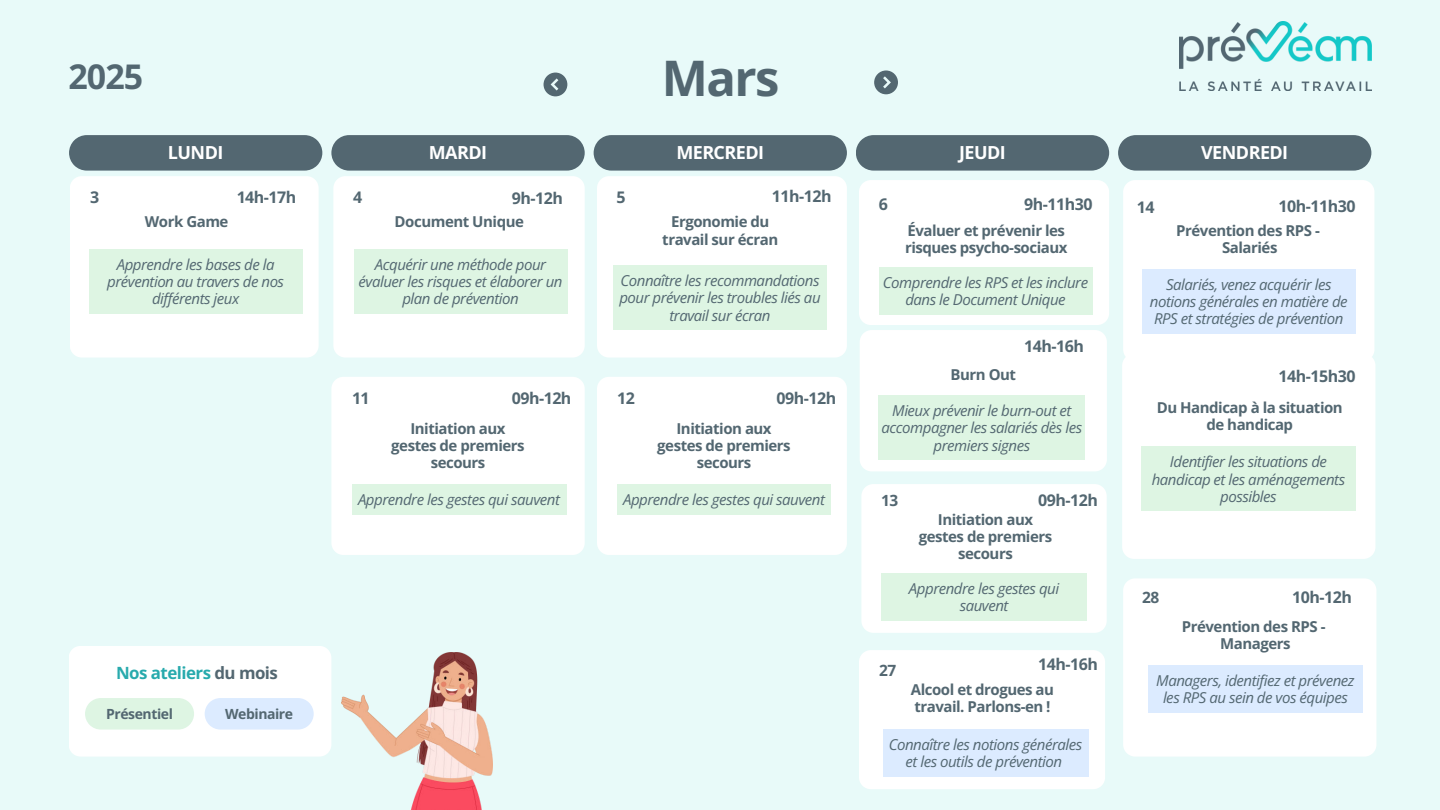
<style>
.page{position:relative;width:1440px;height:810px;background:#e8faf9}
.page>*{position:absolute;margin:0;border:0;box-sizing:border-box;transform-origin:0 0}
.t1{font:700 49px "Open Sans";color:#536771}
.t2{font:700 34px "Open Sans";color:#536771}
.t3{font:700 18px "Open Sans";letter-spacing:-.03em;color:#fff}
.t4{font:700 16.9px "Open Sans";letter-spacing:-.03em;color:#28aaad}
.t5{font:700 16px "Open Sans";letter-spacing:-.03em;color:#536771}
.t6{font:700 15.5px "Open Sans";color:#536771}
.t7{font:700 15.4px "Open Sans";color:#536771}
.t8{font:italic 15px/17.2px "Open Sans";letter-spacing:-.03em;color:#536771;text-align:center}
.t9{font:700 15px/17.2px "Open Sans";letter-spacing:-.03em;color:#536771;text-align:center}
.t10{font:700 14px "Open Sans";letter-spacing:-.03em;color:#536771}
.s1{color:#536771}
</style>
<div class="page">
<svg style="left:69px;top:135px;width:253px;height:36px;background:#596d76"></svg>
<svg style="left:331px;top:135px;width:254px;height:36px;background:#596d77"></svg>
<svg style="left:594px;top:135px;width:253px;height:36px;background:#596d76"></svg>
<svg style="left:856px;top:135px;width:253px;height:36px;background:#596d76"></svg>
<svg style="left:1118px;top:135px;width:253px;height:36px;background:#596d76"></svg>
<div style="left:70px;top:176px;width:248px;height:182px;background:#fff;border-radius:12px"></div>
<div style="left:333px;top:176px;width:252px;height:182px;background:#fff;border-radius:12px"></div>
<div style="left:597px;top:176px;width:250px;height:182px;background:#fff;border-radius:12px"></div>
<div style="left:331px;top:377px;width:254px;height:178px;background:#fff;border-radius:12px"></div>
<div style="left:597px;top:377px;width:250px;height:178px;background:#fff;border-radius:12px"></div>
<div style="left:861px;top:484px;width:246px;height:149px;background:#fff"></div>
<div style="left:859px;top:650px;width:246px;height:139px;background:#fff"></div>
<svg style="left:874px;top:70px;width:24px;height:24px"></svg>
<svg style="left:544px;top:73px;width:23px;height:23px"></svg>
<svg style="left:69px;top:646px;width:262px;height:111px;background:#f7fbfb"></svg>
<div style="left:617px;top:484px;width:214px;height:30px;background:#def5e3"></div>
<div style="left:881px;top:573px;width:206px;height:48px;background:#def5e3"></div>
<div style="left:352px;top:484px;width:214px;height:30px;background:#def5e3"></div>
<img style="left:1180px;top:22px;width:191px;height:68px">
<div style="left:89px;top:249px;width:213px;height:65px;background:#def5e3"></div>
<div style="left:859px;top:180px;width:250px;height:291px;background:#fff"></div>
<div style="left:1123px;top:180px;width:251px;height:181px;background:#fff;border-radius:12px"></div>
<div style="left:1122px;top:354px;width:253px;height:205px;background:#fff;border-radius:12px"></div>
<div style="left:1141px;top:446px;width:215px;height:65px;background:#def5e3"></div>
<div style="left:1123px;top:578px;width:253px;height:179px;background:#fff;border-radius:12px"></div>
<div style="left:354px;top:249px;width:213px;height:65px;background:#def5e3"></div>
<div style="left:613px;top:265px;width:214px;height:65px;background:#def5e3"></div>
<div style="left:879px;top:267px;width:213px;height:47px;background:#def5e3"></div>
<div style="left:878px;top:395px;width:207px;height:65px;background:#def5e3"></div>
<div style="left:883px;top:729px;width:205px;height:48px;background:#dcebff"></div>
<div style="left:1142px;top:269px;width:214px;height:65px;background:#dcebff"></div>
<div style="left:1148px;top:665px;width:214px;height:48px;background:#dcebff"></div>
<img style="left:342px;top:652px;width:151px;height:158px">
<h2 class="t2" style="left:69px;top:52px;width:76px">2025</h2>
<h1 class="t1" style="left:662px;top:44px;width:119px">Mars</h1>
<p class="t3" style="left:168px;top:140px;width:57px">LUNDI</p>
<p class="t3" style="left:429px;top:140px;width:60px">MARDI</p>
<p class="t3" style="left:676px;top:140px;width:89px">MERCREDI</p>
<p class="t3" style="left:959px;top:140px;width:48px">JEUDI</p>
<p class="t3" style="left:1201px;top:140px;width:89px">VENDREDI</p>
<p class="t5" style="left:237px;top:186px;width:61px">14h-17h</p>
<p class="t5" style="left:512px;top:187px;width:53px">9h-12h</p>
<p class="t5" style="left:772px;top:185px;width:61px">11h-12h</p>
<p class="t5" style="left:90px;top:186px;width:11px">3</p>
<p class="t5" style="left:353px;top:186px;width:11px">4</p>
<p class="t5" style="left:617px;top:186px;width:11px">5</p>
<p class="t5" style="left:880px;top:186px;width:11px">6</p>
<p class="t5" style="left:879px;top:193px;width:11px">6</p>
<p class="t5" style="left:1024px;top:193px;width:70px">9h-11h30</p>
<p class="t9" style="left:145px;top:213px;width:85px">Work Game</p>
<p class="t9" style="left:395px;top:213px;width:131px">Document Unique</p>
<p class="t8" style="left:107px;top:255px;width:178px">Apprendre les bases de la prévention au travers de nos différents jeux</p>
<p class="t8" style="left:359px;top:255px;width:205px">Acquérir une méthode pour évaluer les risques et élaborer un plan de prévention</p>
<p class="t9" style="left:662px;top:213px;width:117px">Ergonomie du travail sur écran</p>
<p class="t9" style="left:905px;top:221px;width:164px;text-align:left">Évaluer et prévenir les risques psycho-sociaux</p>
<p class="t8" style="left:619px;top:272px;width:203px">Connaître les recommandations pour prévenir les troubles liés au travail sur écran</p>
<p class="t8" style="left:883px;top:273px;width:207px">Comprendre les RPS et les inclure dans le Document Unique</p>
<p class="t9" style="left:951px;top:366px;width:67px">Burn Out</p>
<p class="t5" style="left:1024px;top:335px;width:61px">14h-16h</p>
<p class="t4" style="left:116px;top:661px;width:163px">Nos ateliers <span class="s1">du mois</span></p>
<p class="t10" style="left:106px;top:704px;width:68px">Présentiel</p>
<p class="t10" style="left:225px;top:704px;width:69px">Webinaire</p>
<p class="t5" style="left:512px;top:386px;width:61px">09h-12h</p>
<p class="t5" style="left:352px;top:386px;width:19px">11</p>
<p class="t5" style="left:617px;top:386px;width:19px">12</p>
<p class="t5" style="left:777px;top:387px;width:61px">09h-12h</p>
<p class="t9" style="left:391px;top:419px;width:135px">Initiation aux gestes de premiers secours</p>
<p class="t9" style="left:657px;top:419px;width:135px">Initiation aux gestes de premiers secours</p>
<p class="t8" style="left:358px;top:490px;width:203px">Apprendre les gestes qui sauvent</p>
<p class="t8" style="left:623px;top:490px;width:203px">Apprendre les gestes qui sauvent</p>
<p class="t8" style="left:882px;top:401px;width:202px">Mieux prévenir le burn-out et accompagner les salariés dès les premiers signes</p>
<p class="t7" style="left:881px;top:489px;width:19px">13</p>
<p class="t5" style="left:1038px;top:489px;width:61px">09h-12h</p>
<p class="t9" style="left:919px;top:510px;width:135px">Initiation aux gestes de premiers secours</p>
<p class="t8" style="left:909px;top:579px;width:152px">Apprendre les gestes qui sauvent</p>
<p class="t6" style="left:879px;top:660px;width:19px">27</p>
<p class="t5" style="left:1038px;top:653px;width:61px">14h-16h</p>
<p class="t9" style="left:911px;top:680px;width:145px;text-align:left">Alcool et drogues au travail. Parlons-en !</p>
<p class="t8" style="left:889px;top:735px;width:195px">Connaître les notions générales et les outils de prévention</p>
<p class="t5" style="left:1137px;top:196px;width:19px">14</p>
<p class="t5" style="left:1279px;top:195px;width:79px">10h-11h30</p>
<p class="t9" style="left:1176px;top:221px;width:145px">Prévention des RPS -<br>Salariés</p>
<p class="t8" style="left:1150px;top:275px;width:199px">Salariés, venez acquérir les notions générales en matière de<br>RPS et stratégies de prévention</p>
<p class="t5" style="left:1279px;top:365px;width:79px">14h-15h30</p>
<p class="t9" style="left:1157px;top:399px;width:188px">Du Handicap à la situation de handicap</p>
<p class="t8" style="left:1152px;top:453px;width:195px">Identifier les situations de handicap et les aménagements possibles</p>
<p class="t6" style="left:1142px;top:587px;width:19px">28</p>
<p class="t5" style="left:1292px;top:586px;width:61px">10h-12h</p>
<p class="t9" style="left:1182px;top:617px;width:145px">Prévention des RPS -<br>Managers</p>
<p class="t8" style="left:1156px;top:671px;width:200px">Managers, identifiez et prévenez les RPS au sein de vos équipes</p>
</div>
